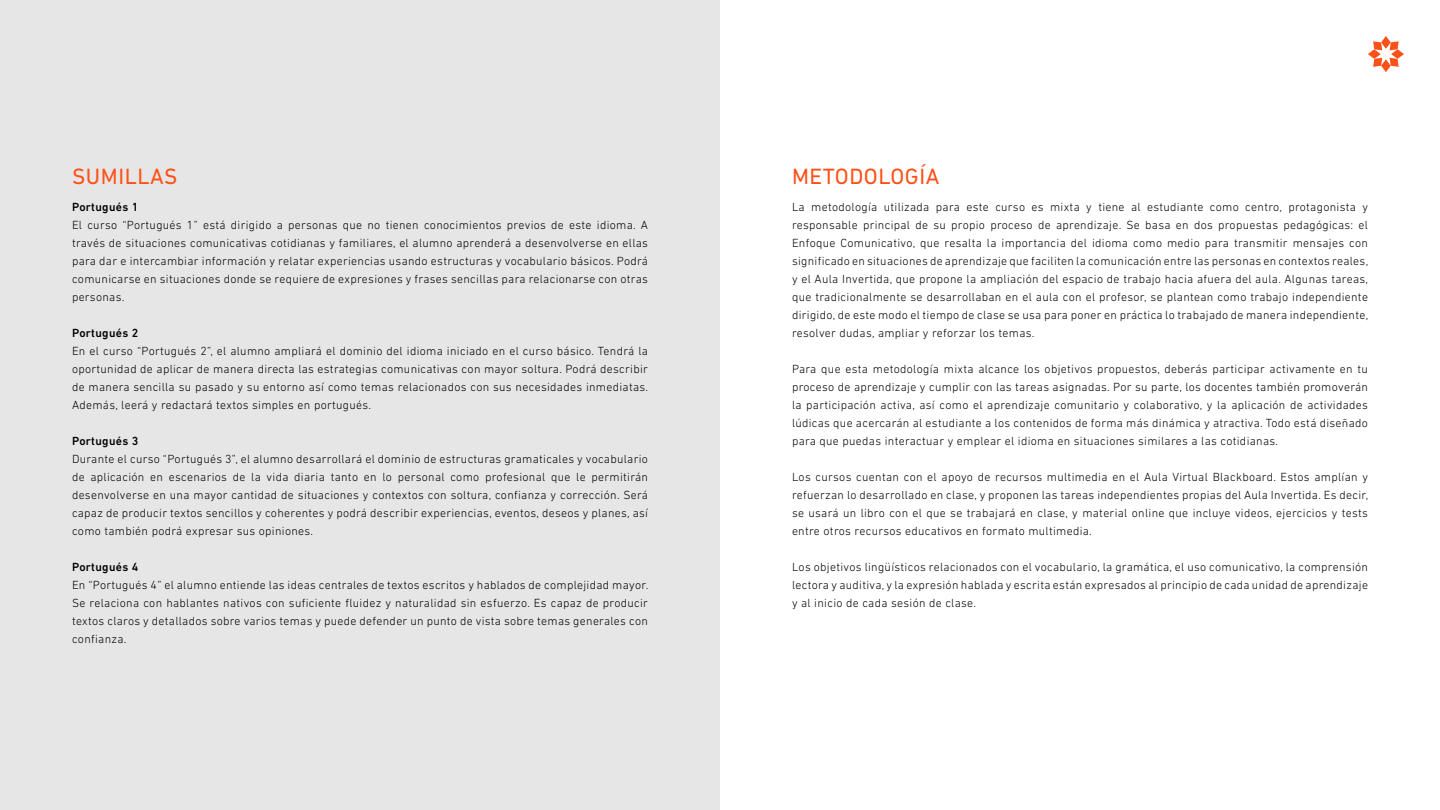
<style>
.page{position:relative;width:1440px;height:810px;background:#fff}
.page>*{position:absolute;margin:0;border:0;box-sizing:border-box;transform-origin:0 0}
.t1{font:22.5px "DIN Next LT Pro";letter-spacing:.025em;color:#ff5117}
.t2{font:300 12px/18px "DIN Next LT Pro";letter-spacing:.025em;color:#000;text-align:justify}
.t3{font:500 12px "DIN Next LT Pro";letter-spacing:.025em;color:#000}
</style>
<div class="page">
<div style="left:0;top:0;width:720px;height:810px;background:#e6e6e6"></div>
<svg style="left:1368px;top:36px;width:36px;height:36px"></svg>
<h1 class="t1" style="left:72px;top:163px;width:107px">SUMILLAS</h1>
<p class="t3" style="left:72px;top:200px;width:68px">Portugués 1</p>
<p class="t2" style="left:72px;top:216px;width:578px">El curso “Portugués 1” está dirigido a personas que no tienen conocimientos previos de este idioma. A través de situaciones comunicativas cotidianas y familiares, el alumno aprenderá a desenvolverse en ellas para dar e intercambiar información y relatar experiencias usando estructuras y vocabulario básicos. Podrá comunicarse en situaciones donde se requiere de expresiones y frases sencillas para relacionarse con otras personas.</p>
<p class="t3" style="left:72px;top:326px;width:68px">Portugués 2</p>
<p class="t2" style="left:72px;top:342px;width:578px">En el curso “Portugués 2”, el alumno ampliará el dominio del idioma iniciado en el curso básico. Tendrá la oportunidad de aplicar de manera directa las estrategias comunicativas con mayor soltura. Podrá describir de manera sencilla su pasado y su entorno así como temas relacionados con sus necesidades inmediatas.<br>Además, leerá y redactará textos simples en portugués.</p>
<p class="t3" style="left:72px;top:434px;width:68px">Portugués 3</p>
<p class="t2" style="left:72px;top:450px;width:578px">Durante el curso “Portugués 3”, el alumno desarrollará el dominio de estructuras gramaticales y vocabulario de aplicación en escenarios de la vida diaria tanto en lo personal como profesional que le permitirán desenvolverse en una mayor cantidad de situaciones y contextos con soltura, confianza y corrección. Será capaz de producir textos sencillos y coherentes y podrá describir experiencias, eventos, deseos y planes, así como también podrá expresar sus opiniones.</p>
<p class="t3" style="left:72px;top:560px;width:68px">Portugués 4</p>
<p class="t2" style="left:72px;top:576px;width:578px">En “Portugués 4” el alumno entiende las ideas centrales de textos escritos y hablados de complejidad mayor.<br>Se relaciona con hablantes nativos con suficiente fluidez y naturalidad sin esfuerzo. Es capaz de producir textos claros y detallados sobre varios temas y puede defender un punto de vista sobre temas generales con confianza.</p>
<h1 class="t1" style="left:792px;top:163px;width:149px">METODOLOGÍA</h1>
<p class="t2" style="left:792px;top:198px;width:578px">La metodología utilizada para este curso es mixta y tiene al estudiante como centro, protagonista y responsable principal de su propio proceso de aprendizaje. Se basa en dos propuestas pedagógicas: el Enfoque Comunicativo, que resalta la importancia del idioma como medio para transmitir mensajes con significado en situaciones de aprendizaje que faciliten la comunicación entre las personas en contextos reales, y el Aula Invertida, que propone la ampliación del espacio de trabajo hacia afuera del aula. Algunas tareas, que tradicionalmente se desarrollaban en el aula con el profesor, se plantean como trabajo independiente dirigido, de este modo el tiempo de clase se usa para poner en práctica lo trabajado de manera independiente, resolver dudas, ampliar y reforzar los temas.</p>
<p class="t2" style="left:792px;top:360px;width:578px">Para que esta metodología mixta alcance los objetivos propuestos, deberás participar activamente en tu proceso de aprendizaje y cumplir con las tareas asignadas. Por su parte, los docentes también promoverán la participación activa, así como el aprendizaje comunitario y colaborativo, y la aplicación de actividades lúdicas que acercarán al estudiante a los contenidos de forma más dinámica y atractiva. Todo está diseñado para que puedas interactuar y emplear el idioma en situaciones similares a las cotidianas.</p>
<p class="t2" style="left:792px;top:468px;width:578px">Los cursos cuentan con el apoyo de recursos multimedia en el Aula Virtual Blackboard. Estos amplían y refuerzan lo desarrollado en clase, y proponen las tareas independientes propias del Aula Invertida. Es decir, se usará un libro con el que se trabajará en clase, y material online que incluye videos, ejercicios y tests entre otros recursos educativos en formato multimedia.</p>
<p class="t2" style="left:792px;top:558px;width:578px">Los objetivos lingüísticos relacionados con el vocabulario, la gramática, el uso comunicativo, la comprensión lectora y auditiva, y la expresión hablada y escrita están expresados al principio de cada unidad de aprendizaje y al inicio de cada sesión de clase.</p>
</div>
